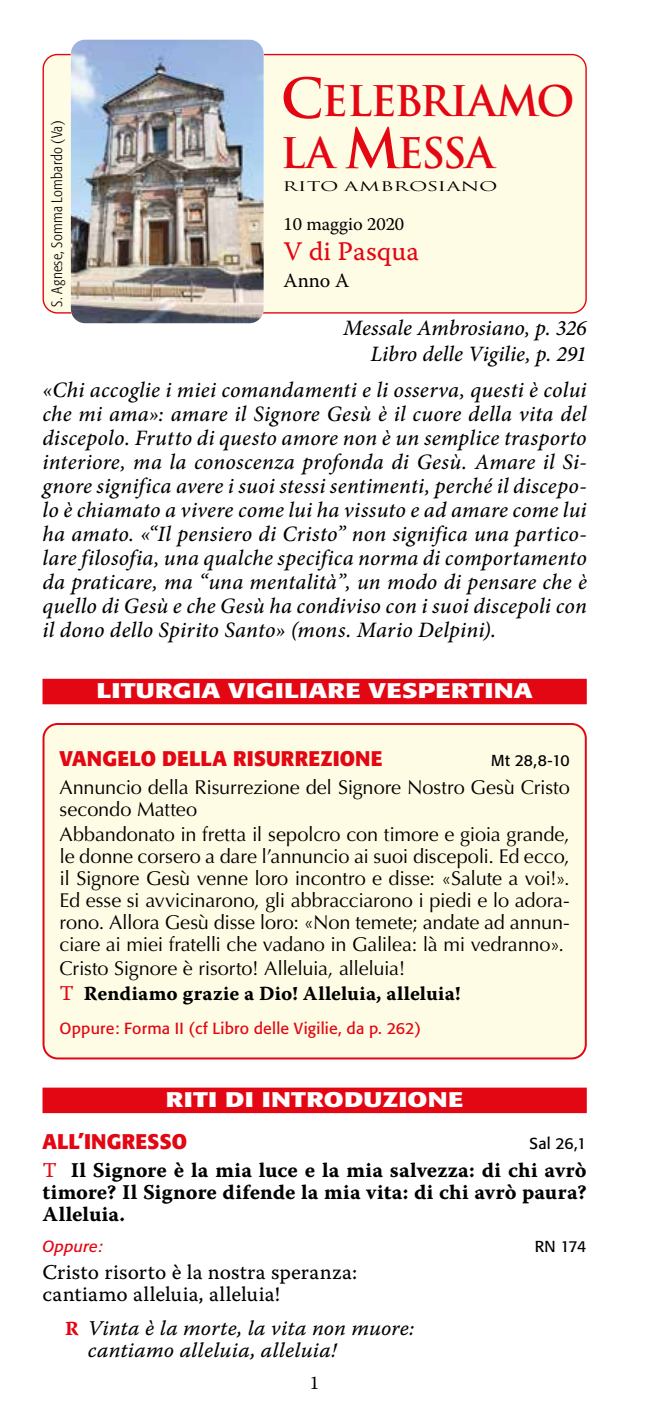
<style>
.page{position:relative;width:652px;height:1412px;background:#fff}
.page>*{position:absolute;margin:0;border:0;box-sizing:border-box;transform-origin:0 0}
.t1{font:700 41.2px/52px "Trajan";letter-spacing:-.03em;color:#e30613}
.t2{font:26.8px "Warnock Pro Capt";letter-spacing:-.005em;color:#e30613}
.t3{font:italic 500 22px/24px "Minion Pro";letter-spacing:.01em;color:#000;text-align:justify}
.t4{font:21px/22px "Warnock Pro Bold Capt";letter-spacing:.005em;color:#000;text-align:justify}
.t5{font:21px/22px "Warnock Pro Capt";letter-spacing:.01em;color:#000}
.t6{font:21px/22px "Warnock Pro It Capt";color:#000}
.t7{font:700 21px "Formata";letter-spacing:.01em;color:#fff;scale:1.3 1}
.t8{font:700 21px "Formata";letter-spacing:.005em;color:#e30613}
.t9{font:20px/22px "Optima";letter-spacing:-.01em;color:#000}
.t10{font:20px "Warnock Pro Bold Capt";letter-spacing:.01em;color:#000}
.t11{font:20px "Warnock Pro";color:#000}
.t12{font:19px "Warnock Pro";color:#000}
.t13{font:18.4px "Warnock Pro";color:#000}
.t14{font:16px "Formata";letter-spacing:.01em;color:#e30613}
.t15{font:italic 16px "Formata";letter-spacing:.01em;color:#e30613}
.t16{font:15.8px "Formata";letter-spacing:.01em;color:#000}
.t17{font:300 condensed 15px "Formata";letter-spacing:.015em;color:#000}
.t18{font:13px "Trajan";color:#000;scale:1.55 1}
.s1{font-size:53.8px}
.s2{font-family:"Warnock Pro Capt";font-size:21px;color:#e30613}
.s3{font-family:"Warnock Pro Capt";color:#e30613}
.s4{font-family:"Warnock Pro Bold Capt";font-size:20px;color:#e30613}
</style>
<div class="page">
<div style="left:44px;top:724px;width:542px;height:334px;background:#fffce5;border-radius:14px"></div>
<div style="left:43px;top:723px;width:544px;height:336px;border:2px solid #e30613;border-radius:14px"></div>
<div style="left:43px;top:679px;width:544px;height:25px;background:#e30613"></div>
<div style="left:43px;top:1087px;width:544px;height:26px;background:#e30613"></div>
<div style="left:43px;top:55px;width:543px;height:258px;background:#fffce5;border-radius:14px"></div>
<img style="left:71px;top:40px;width:193px;height:283px">
<p class="t17" style="left:48px;top:307px;width:187px;rotate:-90deg">S. Agnese, Somma Lombardo (Va)</p>
<h1 class="t1" style="left:281px;top:75px;width:296px"><span class="s1">C</span>ELEBRIAMO<br>LA <span class="s1">M</span>ESSA</h1>
<p class="t18" style="left:283px;top:178px;width:140px">RITO AMBROSIANO</p>
<p class="t13" style="left:283px;top:213px;width:122px">10 maggio 2020</p>
<p class="t2" style="left:283px;top:235px;width:137px">V di Pasqua</p>
<p class="t11" style="left:283px;top:268px;width:67px">Anno A</p>
<p class="t3" style="left:343px;top:315px;width:245px;line-height:25.6px;text-align:right">Messale Ambrosiano, p. 326<br>Libro delle Vigilie, p. 291</p>
<p class="t3" style="left:43px;top:378px;width:546px">«Chi accoglie i miei comandamenti e li osserva, questi è colui che mi ama»: amare il Signore Gesù è il cuore della vita del discepolo. Frutto di questo amore non è un semplice trasporto interiore, ma la conoscenza profonda di Gesù. Amare il Si&shy;gnore significa avere i suoi stessi sentimenti, perché il discepo&shy;lo è chiamato a vivere come lui ha vissuto e ad amare come lui ha amato. «“Il pensiero di Cristo” non significa una partico&shy;lare filosofia, una qualche specifica norma di comportamento da praticare, ma “una mentalità”, un modo di pensare che è quello di Gesù e che Gesù ha condiviso con i suoi discepoli con il dono dello Spirito Santo» (mons. Mario Delpini).</p>
<p class="t7" style="left:97px;top:678px;width:337px">LITURGIA VIGILIARE VESPERTINA</p>
<p class="t8" style="left:60px;top:745px;width:325px">VANGELO DELLA RISURREZIONE</p>
<p class="t16" style="left:491px;top:751px;width:80px">Mt 28,8-10</p>
<p class="t9" style="left:60px;top:776px;width:512px">Annuncio della Risurrezione del Signore Nostro Gesù Cristo secondo Matteo</p>
<p class="t9" style="left:60px;top:823px;width:512px;text-align:justify">Abbandonato in fretta il sepolcro con timore e gioia grande, le donne corsero a dare l’annuncio ai suoi discepoli. Ed ecco, il Signore Gesù venne loro incontro e disse: «Salute a voi!».<br>Ed esse si avvicinarono, gli abbracciarono i piedi e lo adora&shy;rono. Allora Gesù disse loro: «Non temete; andate ad annun&shy;ciare ai miei fratelli che vadano in Galilea: là mi vedranno».</p>
<p class="t9" style="left:60px;top:958px;width:347px">Cristo Signore è risorto! Alleluia, alleluia!</p>
<p class="t10" style="left:60px;top:981px;width:403px"><span class="s2">T</span> Rendiamo grazie a Dio! Alleluia, alleluia!</p>
<p class="t14" style="left:60px;top:1019px;width:363px">Oppure: Forma II (cf Libro delle Vigilie, da p. 262)</p>
<p class="t7" style="left:166px;top:1086px;width:230px">RITI DI INTRODUZIONE</p>
<p class="t8" style="left:43px;top:1128px;width:146px">ALL’INGRESSO</p>
<p class="t16" style="left:530px;top:1134px;width:58px">Sal 26,1</p>
<p class="t4" style="left:43px;top:1158px;width:546px"><span class="s3">T</span> Il Signore è la mia luce e la mia salvezza: di chi avrò timore? Il Signore difende la mia vita: di chi avrò paura?<br>Alleluia.</p>
<p class="t15" style="left:43px;top:1236px;width:62px">Oppure:</p>
<p class="t16" style="left:535px;top:1236px;width:53px">RN 174</p>
<p class="t5" style="left:43px;top:1261px;width:316px">Cristo risorto è la nostra speranza: cantiamo alleluia, alleluia!</p>
<p class="t6" style="left:88px;top:1316px;width:328px;text-indent:-23px"><span class="s4">R</span> Vinta è la morte, la vita non muore: cantiamo alleluia, alleluia!</p>
<p class="t12" style="left:310px;top:1371px;width:11px">1</p>
</div>
